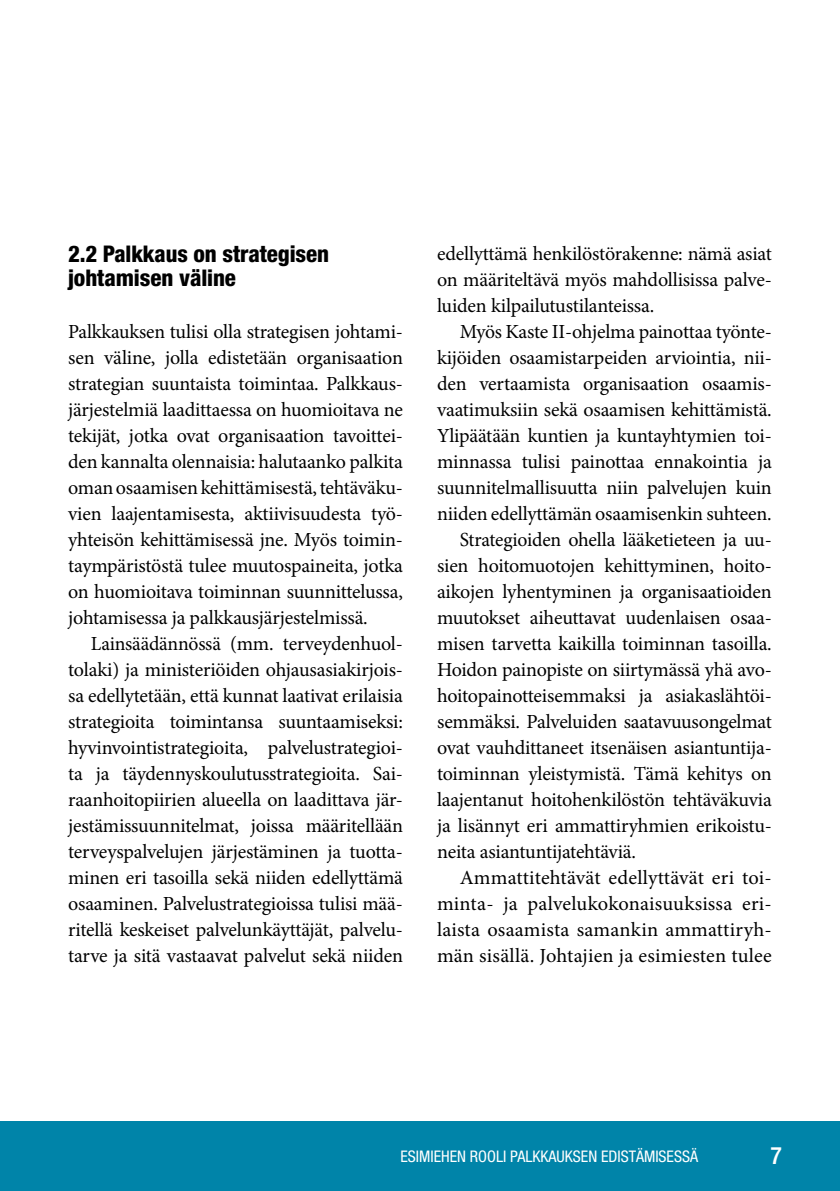
<style>
.page{position:relative;width:840px;height:1191px;background:#fff}
.page>*{position:absolute;margin:0;border:0;box-sizing:border-box;transform-origin:0 0}
.t1{font:500 condensed 24px "Helvetica Neue";color:#fff}
.t2{font:800 condensed 23px/24px "Helvetica Neue";letter-spacing:-.005em;color:#000}
.t3{font:20px/26px "Minion Pro";letter-spacing:-.01em;color:#000;text-align:justify}
.t4{font:20px "Minion Pro";letter-spacing:.01em;color:#000}
.t5{font:condensed 16px "Helvetica Neue";color:#fff}
</style>
<div class="page">
<div style="left:0;top:1121px;width:839px;height:70px;background:#0084a9"></div>
<p class="t2" style="left:68px;top:242px;width:262px">2.2 Palkkaus on strategisen johtamisen väline</p>
<p class="t3" style="left:68px;top:319px;width:336px">Palkkauksen tulisi olla strategisen johtami&shy;sen väline, jolla edistetään organisaation strategian suuntaista toimintaa. Palkkaus&shy;järjestelmiä laadittaessa on huomioitava ne tekijät, jotka ovat organisaation tavoittei&shy;den kannalta olennaisia: halutaanko palkita oman osaamisen kehittämisestä, tehtäväku&shy;vien laajentamisesta, aktiivisuudesta työ&shy;yhteisön kehittämisessä jne. Myös toimin&shy;taympäristöstä tulee muutospaineita, jotka on huomioitava toiminnan suunnittelussa, johtamisessa ja palkkausjärjestelmissä.</p>
<p class="t3" style="left:68px;top:631px;width:336px;text-indent:23px">Lainsäädännössä (mm. terveydenhuol&shy;tolaki) ja ministeriöiden ohjausasiakirjois&shy;sa edellytetään, että kunnat laativat erilaisia strategioita toimintansa suuntaamiseksi: hyvinvointistrategioita, palvelustrategioi&shy;ta ja täydennyskoulutusstrategioita. Sai&shy;raanhoitopiirien alueella on laadittava jär&shy;jestämissuunnitelmat, joissa määritellään terveyspalvelujen järjestäminen ja tuotta&shy;minen eri tasoilla sekä niiden edellyttämä osaaminen. Palvelustrategioissa tulisi mää&shy;ritellä keskeiset palvelunkäyttäjät, palvelu&shy;tarve ja sitä vastaavat palvelut sekä niiden</p>
<p class="t3" style="left:437px;top:241px;width:336px">edellyttämä henkilöstörakenne: nämä asiat on määriteltävä myös mahdollisissa palve&shy;luiden kilpailutustilanteissa.</p>
<p class="t3" style="left:459px;top:319px;width:313px">Myös Kaste II-ohjelma painottaa työnte-</p>
<p class="t3" style="left:437px;top:345px;width:336px">kijöiden osaamistarpeiden arviointia, nii-</p>
<p class="t3" style="left:437px;top:371px;width:336px">den vertaamista organisaation osaamis-</p>
<p class="t3" style="left:437px;top:397px;width:336px">vaatimuksiin sekä osaamisen kehittämistä.</p>
<p class="t3" style="left:437px;top:423px;width:336px">Ylipäätään kuntien ja kuntayhtymien toi-</p>
<p class="t3" style="left:437px;top:449px;width:336px">minnassa tulisi painottaa ennakointia ja</p>
<p class="t3" style="left:437px;top:475px;width:336px">suunnitelmallisuutta niin palvelujen kuin</p>
<p class="t3" style="left:437px;top:501px;width:336px">niiden edellyttämän osaamisenkin suhteen.</p>
<p class="t3" style="left:459px;top:527px;width:313px">Strategioiden ohella lääketieteen ja uu-</p>
<p class="t3" style="left:437px;top:553px;width:336px">sien hoitomuotojen kehittyminen, hoito-</p>
<p class="t3" style="left:437px;top:579px;width:336px">aikojen lyhentyminen ja organisaatioiden</p>
<p class="t3" style="left:437px;top:605px;width:336px">muutokset aiheuttavat uudenlaisen osaa-</p>
<p class="t3" style="left:437px;top:631px;width:336px">misen tarvetta kaikilla toiminnan tasoilla.</p>
<p class="t3" style="left:437px;top:657px;width:336px">Hoidon painopiste on siirtymässä yhä avo-</p>
<p class="t3" style="left:437px;top:683px;width:336px">hoitopainotteisemmaksi ja asiakaslähtöi-</p>
<p class="t3" style="left:437px;top:709px;width:336px">semmäksi. Palveluiden saatavuusongelmat</p>
<p class="t3" style="left:437px;top:735px;width:336px">ovat vauhdittaneet itsenäisen asiantuntija-</p>
<p class="t3" style="left:437px;top:761px;width:336px">toiminnan yleistymistä. Tämä kehitys on</p>
<p class="t3" style="left:437px;top:787px;width:336px">laajentanut hoitohenkilöstön tehtäväkuvia</p>
<p class="t3" style="left:437px;top:813px;width:336px">ja lisännyt eri ammattiryhmien erikoistu-</p>
<p class="t3" style="left:437px;top:839px;width:200px">neita asiantuntijatehtäviä.</p>
<p class="t3" style="left:459px;top:865px;width:313px">Ammattitehtävät edellyttävät eri toi-</p>
<p class="t3" style="left:437px;top:891px;width:336px">minta- ja palvelukokonaisuuksissa eri-</p>
<p class="t4" style="left:437px;top:916px;width:336px">laista osaamista samankin ammattiryh-</p>
<p class="t4" style="left:437px;top:942px;width:336px">män sisällä. Johtajien ja esimiesten tulee</p>
<p class="t5" style="left:400px;top:1147px;width:126px">ESIMIEHEN ROOLI PALKKA</p>
<p class="t5" style="left:556px;top:1147px;width:143px">UKSEN EDISTÄMISESSÄ</p>
<p class="t1" style="left:770px;top:1141px;width:13px">7</p>
</div>
